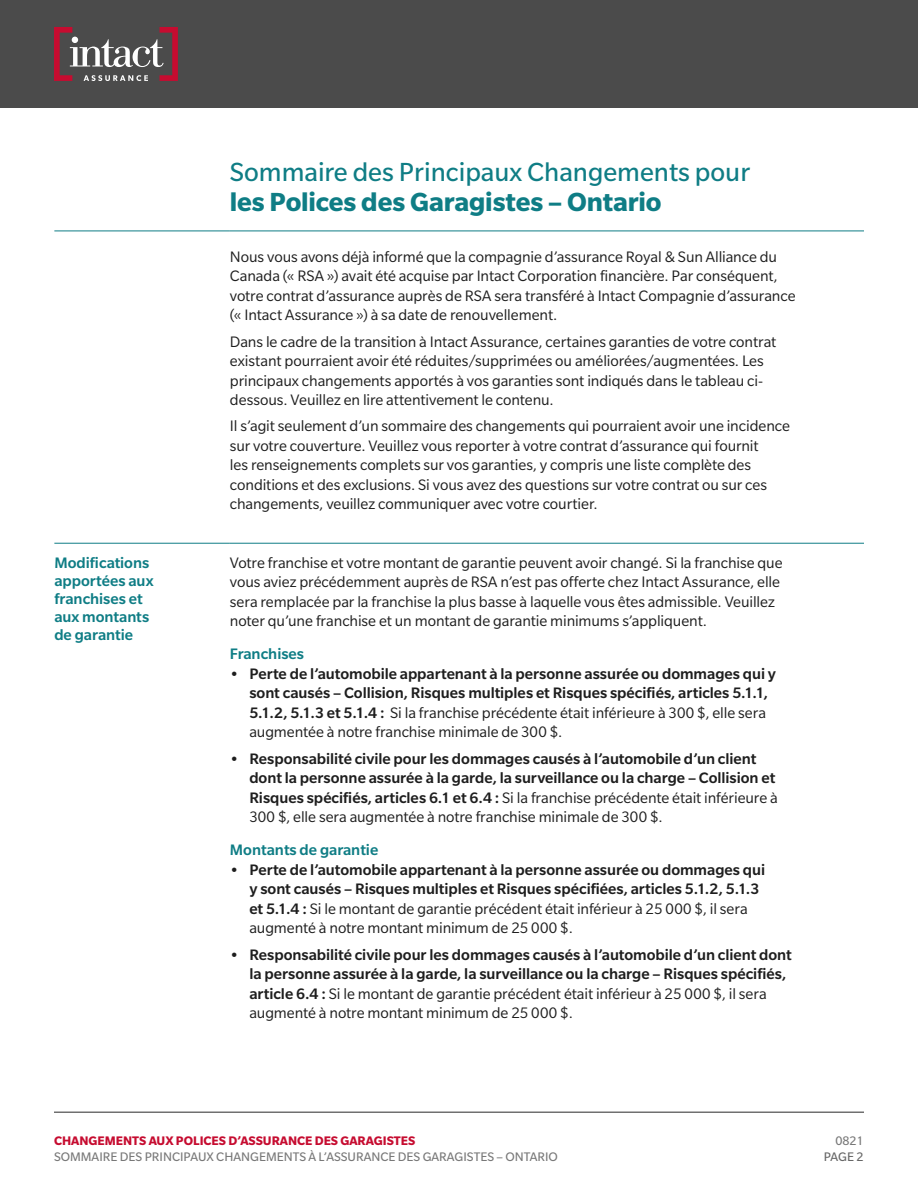
<style>
.page{position:relative;width:918px;height:1188px;background:#fff}
.page>*{position:absolute;margin:0;border:0;box-sizing:border-box;transform-origin:0 0}
.t1{font:28.5px "Slate Std";color:#0f7d85}
.Display{font:700 28.5px "Slate Std";letter-spacing:-.005em;color:#0f7d85}
.Body{font:16.5px/19.5px "Slate Std";letter-spacing:-.005em;color:#1e1e1e}
.t2{font:500 16.5px/19.5px "Slate Std";color:#1e1e1e}
.Subhead{font:500 16.5px/18px "Slate Std";color:#0f7d85}
.Subhead_Bold{font:500 16.5px "Slate Std";color:#0f7d85}
.t3{font:13.5px "Slate Std";color:#787878}
.t4{font:700 13.5px "Slate Std";color:#c60c30}
.t5{font:13.5px "Slate Std";color:#666}
.s1{font-weight:400}
</style>
<div class="page">
<div style="left:0;top:0;width:918px;height:108px;background:#4b4b4b"></div>
<svg style="left:54px;top:27px;width:124px;height:54px"></svg>
<hr style="left:54px;top:1112px;width:810px;height:1px;background:#666">
<hr style="left:54px;top:231px;width:176px;height:1px;background:#0f7d85">
<hr style="left:230px;top:231px;width:634px;height:1px;background:#0f7d85">
<hr style="left:54px;top:543px;width:176px;height:1px;background:#0f7d85">
<hr style="left:230px;top:543px;width:634px;height:1px;background:#0f7d85">
<p class="t1" style="left:230px;top:157px;width:522px">Sommaire des Principaux Changements pour</p>
<p class="Display" style="left:230px;top:186px;width:433px">les Polices des Garagistes – Ontario</p>
<p class="Body" style="left:230px;top:247px;width:567px">Nous vous avons déjà informé que la compagnie d’assurance Royal &amp; Sun Alliance du Canada (« RSA ») avait été acquise par Intact Corporation financière. Par conséquent, votre contrat d’assurance auprès de RSA sera transféré à Intact Compagnie d’assurance (« Intact Assurance ») à sa date de renouvellement.</p>
<p class="Body" style="left:230px;top:332px;width:548px">Dans le cadre de la transition à Intact Assurance, certaines garanties de votre contrat existant pourraient avoir été réduites/supprimées ou améliorées/augmentées. Les principaux changements apportés à vos garanties sont indiqués dans le tableau ci&shy;dessous. Veuillez en lire attentivement le contenu.</p>
<p class="Body" style="left:230px;top:416px;width:562px">Il s’agit seulement d’un sommaire des changements qui pourraient avoir une incidence sur votre couverture. Veuillez vous reporter à votre contrat d’assurance qui fournit<br>les renseignements complets sur vos garanties, y compris une liste complète des conditions et des exclusions. Si vous avez des questions sur votre contrat ou sur ces changements, veuillez communiquer avec votre courtier.</p>
<p class="Subhead" style="left:54px;top:553px;width:101px">Modifications apportées aux franchises et aux montants de garantie</p>
<p class="Body" style="left:230px;top:552px;width:554px">Votre franchise et votre montant de garantie peuvent avoir changé. Si la franchise que vous aviez précédemment auprès de RSA n’est pas offerte chez Intact Assurance, elle sera remplacée par la franchise la plus basse à laquelle vous êtes admissible. Veuillez noter qu’une franchise et un montant de garantie minimums s’appliquent.</p>
<p class="Subhead_Bold" style="left:230px;top:645px;width:76px">Franchises</p>
<p class="t2" style="left:249px;top:664px;width:528px;text-indent:-20px">• Perte de l’automobile appartenant à la personne assurée ou dommages qui y sont causés – Collision, Risques multiples et Risques spécifiés, articles 5.1.1, 5.1.2, 5.1.3 et 5.1.4 : <span class="s1">Si la franchise précédente était inférieure à 300 $, elle sera augmentée à notre franchise minimale de 300 $.</span></p>
<p class="t2" style="left:249px;top:748px;width:530px;text-indent:-20px">• Responsabilité civile pour les dommages causés à l’automobile d’un client dont la personne assurée à la garde, la surveillance ou la charge – Collision et Risques spécifiés, articles 6.1 et 6.4 : <span class="s1">Si la franchise précédente était inférieure à 300 $, elle sera augmentée à notre franchise minimale de 300 $.</span></p>
<p class="Subhead_Bold" style="left:230px;top:842px;width:150px">Montants de garantie</p>
<p class="t2" style="left:249px;top:860px;width:517px;text-indent:-20px">• Perte de l’automobile appartenant à la personne assurée ou dommages qui y sont causés – Risques multiples et Risques spécifiées, articles 5.1.2, 5.1.3 et 5.1.4 : <span class="s1">Si le montant de garantie précédent était inférieur à 25 000 $, il sera augmenté à notre montant minimum de 25 000 $.</span></p>
<p class="t2" style="left:249px;top:945px;width:544px;text-indent:-20px">• Responsabilité civile pour les dommages causés à l’automobile d’un client dont la personne assurée à la garde, la surveillance ou la charge – Risques spécifiés, article 6.4 : <span class="s1">Si le montant de garantie précédent était inférieur à 25 000 $, il sera augmenté à notre montant minimum de 25 000 $.</span></p>
<p class="t4" style="left:54px;top:1133px;width:363px">CHANGEMENTS AUX POLICES D’ASSURANCE DES GARAGISTES</p>
<p class="t3" style="left:54px;top:1150px;width:505px">SOMMAIRE DES PRINCIPAUX CHANGEMENTS À L’ASSURANCE DES GARAGISTES – ONTARIO</p>
<p class="t3" style="left:835px;top:1134px;width:30px">0821</p>
<p class="t5" style="left:824px;top:1150px;width:41px">PAGE 2</p>
</div>
